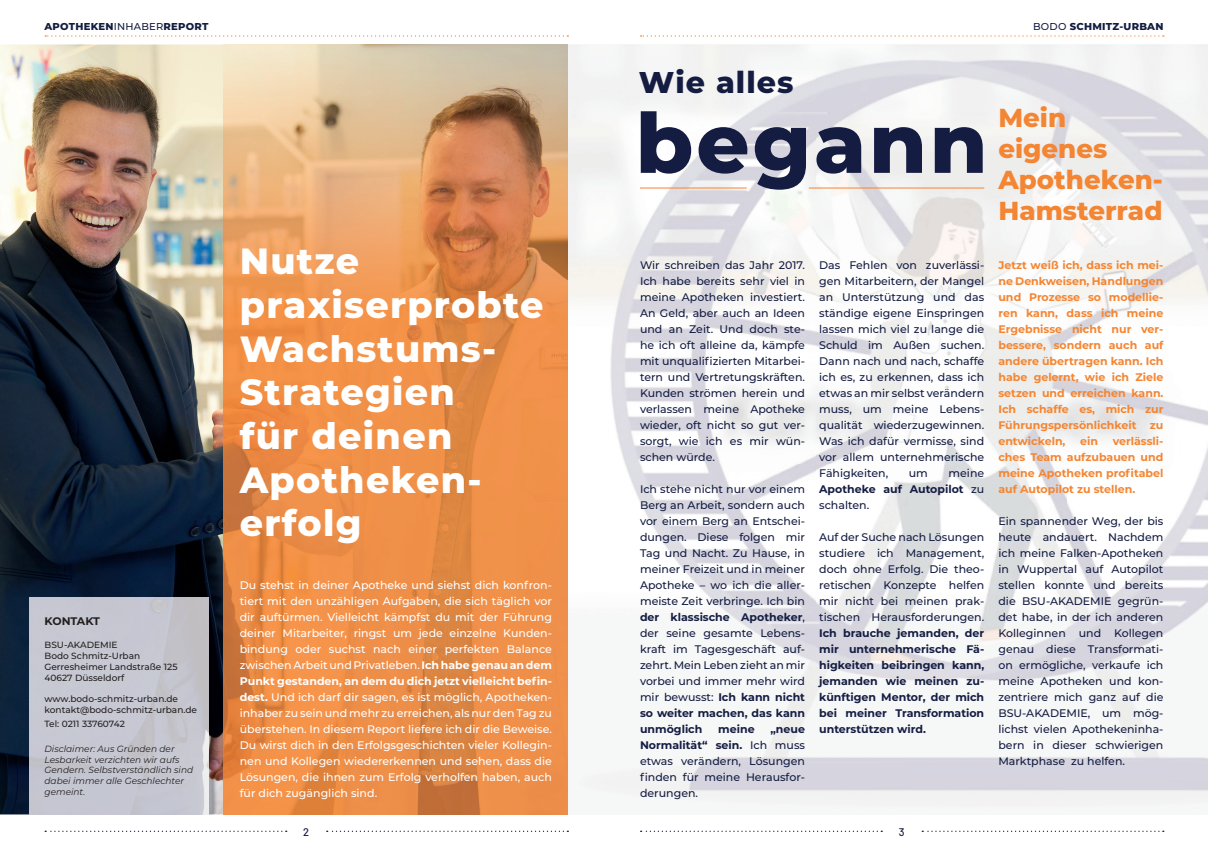
<style>
.page{position:relative;width:1208px;height:859px;background:#fff}
.page>*{position:absolute;margin:0;border:0;box-sizing:border-box;transform-origin:0 0}
.t1{font:800 83px "Montserrat";letter-spacing:.035em;color:#141c42}
.t2{font:800 36.4px/43.7px "Montserrat";letter-spacing:.035em;color:#fff}
.t3{font:800 30px "Montserrat";letter-spacing:.035em;color:#141c42}
.t4{font:800 26px/31.2px "Montserrat";color:#f48532}
.t5{font:500 11px/16px "Montserrat";color:#141c42;text-align:justify}
.t6{font:500 11px/16px "Montserrat";color:#fff;text-align:justify}
.t7{font:700 11px/16px "Montserrat";color:#f48532;text-align:justify}
.t8{font:700 11px/16px "Montserrat";color:#141c42;text-align:justify}
.t9{font:700 11px "Montserrat";letter-spacing:-.015em;color:#231f20}
.t10{font:500 11px "Barlow";color:#141c42}
.t11{font:800 10px "Montserrat";letter-spacing:.025em;color:#141c42}
.t12{font:500 9px/10.8px "Montserrat";color:#231f20}
.t13{font:italic 9px/10.8px "Montserrat";color:#231f20}
.s1{font-weight:500}
.s2{font-weight:700}
</style>
<div class="page">
<svg style="left:45px;top:831px;width:242px;height:1px"></svg>
<svg style="left:45px;top:35px;width:523px;height:2px"></svg>
<svg style="left:640px;top:35px;width:523px;height:2px"></svg>
<svg style="left:640px;top:831px;width:242px;height:1px"></svg>
<svg style="left:327px;top:831px;width:241px;height:1px"></svg>
<svg style="left:922px;top:831px;width:241px;height:1px"></svg>
<img style="left:0;top:45px;width:1208px;height:769px">
<img style="left:224px;top:45px;width:344px;height:769px">
<img style="left:30px;top:597px;width:178px;height:217px">
<hr style="left:640px;top:188px;width:106px;height:1px;background:#f48532">
<hr style="left:808px;top:188px;width:176px;height:1px;background:#f48532">
<p class="t11" style="left:45px;top:19px;width:165px">APOTHEKEN<span class="s1">INHABER</span>REPORT</p>
<p class="t11" style="left:1033px;top:19px;width:132px"><span class="s1">BODO</span> SCHMITZ-URBAN</p>
<p class="t9" style="left:44px;top:613px;width:57px">KONTAKT</p>
<p class="t12" style="left:45px;top:639px;width:134px">BSU-AKADEMIE<br>Bodo Schmitz-Urban<br>Gerresheimer Landstraße 125<br>40627 Düsseldorf</p>
<p class="t12" style="left:45px;top:693px;width:154px">www.bodo-schmitz-urban.de kontakt@bodo-schmitz-urban.de</p>
<p class="t12" style="left:45px;top:718px;width:82px">Tel: 0211 33760742</p>
<p class="t13" style="left:45px;top:743px;width:150px">Disclaimer: Aus Gründen der<br>Lesbarkeit verzichten wir aufs<br>Gendern. Selbstverständlich sind dabei immer alle Geschlechter gemeint.</p>
<h3 class="t3" style="left:639px;top:60px;width:156px">Wie alles</h3>
<h2 class="t2" style="left:240px;top:238px;width:305px">Nutze praxiserprobte<br>Wachstums-<br>Strategien<br>für deinen<br>Apotheken&shy;erfolg</h2>
<p class="t6" style="left:240px;top:576px;width:314px">Du stehst in deiner Apotheke und siehst dich konfron&shy;tiert mit den unzähligen Aufgaben, die sich täglich vor dir auftürmen. Vielleicht kämpfst du mit der Führung deiner Mitarbeiter, ringst um jede einzelne Kunden&shy;bindung oder suchst nach einer perfekten Balance zwischen Arbeit und Privatleben. <span class="s2">Ich habe genau an dem Punkt gestanden, an dem du dich jetzt vielleicht befin&shy;dest.</span> Und ich darf dir sagen, es ist möglich, Apotheken&shy;inhaber zu sein und mehr zu erreichen, als nur den Tag zu überstehen. In diesem Report liefere ich dir die Beweise.<br>Du wirst dich in den Erfolgsgeschichten vieler Kollegin&shy;nen und Kollegen wiedererkennen und sehen, dass die Lösungen, die ihnen zum Erfolg verholfen haben, auch für dich zugänglich sind.</p>
<h1 class="t1" style="left:635px;top:83px;width:353px">begann</h1>
<p class="t5" style="left:640px;top:256px;width:166px">Wir schreiben das Jahr 2017.<br>Ich habe bereits sehr viel in meine Apotheken investiert.<br>An Geld, aber auch an Ideen und an Zeit. Und doch ste&shy;he ich oft alleine da, kämpfe mit unqualifizierten Mitarbei&shy;tern und Vertretungskräften.<br>Kunden strömen herein und verlassen meine Apotheke wieder, oft nicht so gut ver&shy;sorgt, wie ich es mir wün&shy;schen würde.</p>
<p class="t5" style="left:640px;top:480px;width:166px">Ich stehe nicht nur vor einem Berg an Arbeit, sondern auch vor einem Berg an Entschei&shy;dungen. Diese folgen mir Tag und Nacht. Zu Hause, in meiner Freizeit und in meiner Apotheke – wo ich die aller&shy;meiste Zeit verbringe. Ich bin <span class="s2">der klassische Apotheker</span>, der seine gesamte Lebens&shy;kraft im Tagesgeschäft auf&shy;zehrt. Mein Leben zieht an mir vorbei und immer mehr wird mir bewusst: <span class="s2">Ich kann nicht so weiter machen, das kann unmöglich</span></p>
<p class="t8" style="left:718px;top:720px;width:38px">meine</p>
<p class="t5" style="left:640px;top:720px;width:166px;text-indent:130px"><span class="s2">„neue Normalität“ sein.</span> Ich muss etwas verändern, Lösungen finden für meine Herausfor&shy;derungen.</p>
<p class="t5" style="left:819px;top:256px;width:166px">Das Fehlen von zuverlässi&shy;gen Mitarbeitern, der Mangel an Unterstützung und das ständige eigene Einspringen lassen mich viel zu lange die Schuld im Außen suchen.<br>Dann nach und nach, schaffe ich es, zu erkennen, dass ich etwas an mir selbst verändern muss, um meine Lebens&shy;qualität wiederzugewinnen.<br>Was ich dafür vermisse, sind vor allem unternehmerische Fähigkeiten,</p>
<p class="t8" style="left:819px;top:464px;width:166px;text-indent:129px"><span class="s1">meine </span>Apotheke auf Autopilot <span class="s1">zu schalten.</span></p>
<p class="t5" style="left:819px;top:528px;width:166px">Auf der Suche nach Lösungen studiere ich Management, doch ohne Erfolg. Die theo&shy;retischen Konzepte helfen mir nicht bei meinen prak&shy;tischen Herausforderungen.</p>
<p class="t8" style="left:819px;top:624px;width:166px">Ich brauche jemanden, der mir unternehmerische Fä&shy;higkeiten beibringen kann, jemanden wie meinen zu&shy;künftigen Mentor, der mich bei meiner Transformation unterstützen wird.</p>
<p class="t5" style="left:908px;top:464px;width:21px">um</p>
<p class="t10" style="left:303px;top:824px;width:7px">2</p>
<p class="t10" style="left:899px;top:824px;width:7px">3</p>
<h3 class="t4" style="left:998px;top:100px;width:166px">Mein eigenes<br>Apotheken-<br>Hamsterrad</h3>
<p class="t7" style="left:998px;top:256px;width:166px">Jetzt weiß ich, dass ich mei&shy;ne Denkweisen, Handlungen und Prozesse so modellie&shy;ren kann, dass ich meine Ergebnisse nicht nur ver&shy;bessere, sondern auch auf andere übertragen kann. Ich habe gelernt, wie ich Ziele setzen und erreichen kann.<br>Ich schaffe es, mich zur Führungspersönlichkeit zu entwickeln,</p>
<p class="t7" style="left:998px;top:432px;width:166px;text-indent:114px">verlässli&shy;ches Team aufzubauen und meine Apotheken profitabel auf Autopilot zu stellen.</p>
<p class="t5" style="left:998px;top:513px;width:166px">Ein spannender Weg, der bis heute andauert. Nachdem ich meine Falken-Apotheken in Wuppertal auf Autopilot stellen konnte und bereits die BSU-AKADEMIE gegrün&shy;det habe, in der ich anderen Kolleginnen und Kollegen genau diese Transformati&shy;on ermögliche, verkaufe ich meine Apotheken und kon&shy;zentriere mich ganz auf die BSU-AKADEMIE, um mög&shy;lichst vielen Apothekeninha&shy;bern in dieser schwierigen Marktphase zu helfen.</p>
<p class="t7" style="left:1080px;top:432px;width:19px">ein</p>
</div>
